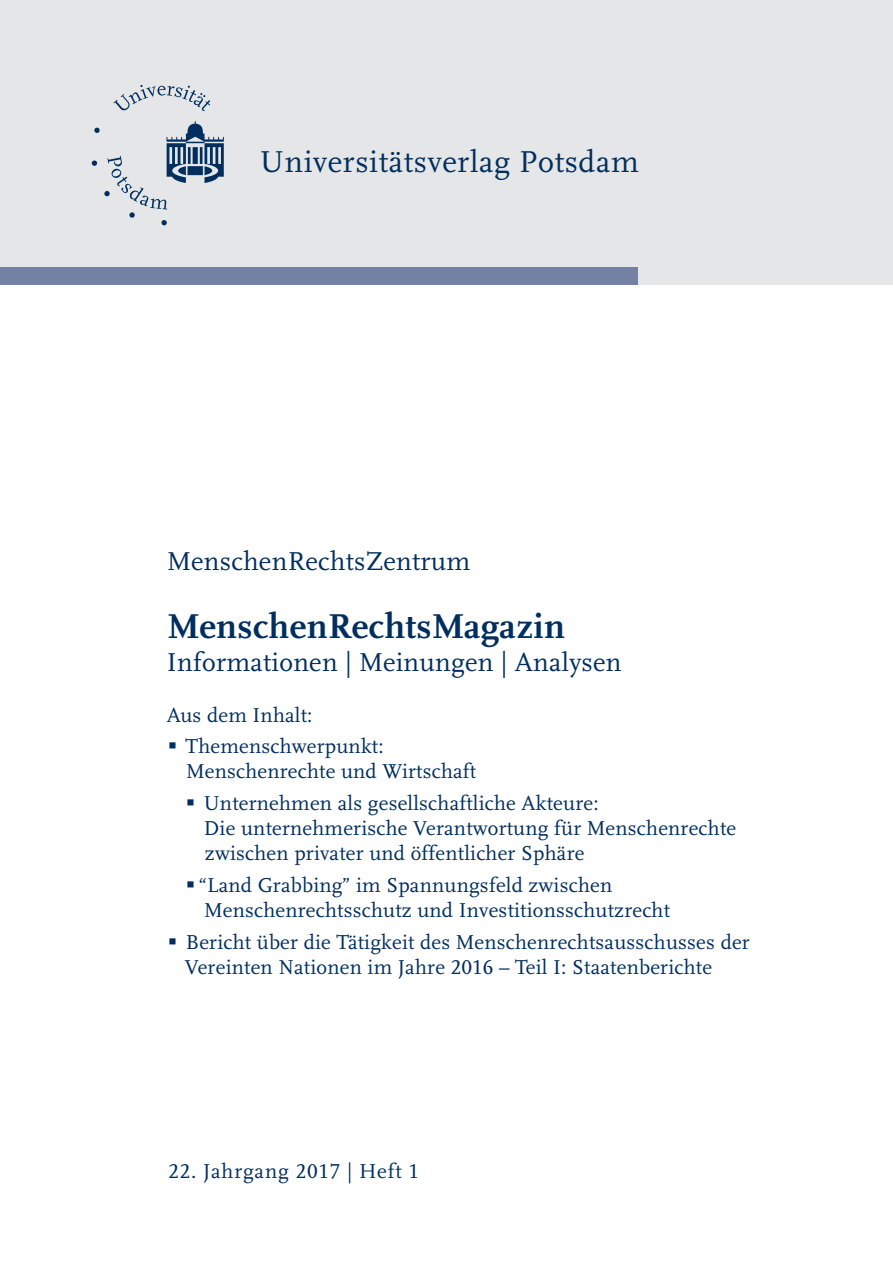
<style>
.page{position:relative;width:893px;height:1263px;background:#fff}
.page>*{position:absolute;margin:0;border:0;box-sizing:border-box;transform-origin:0 0}
.t1{font:700 36px "Scala LF";letter-spacing:.01em;color:#002e5e}
.t2{font:31.5px "Scala";letter-spacing:.02em;color:#002e5e}
.t3{font:27px "Scala LF";letter-spacing:.01em;color:#002e5e}
.t4{font:21px/25.2px "Scala LF";letter-spacing:.01em;color:#002e5e}
.t5{font:21px "Scala LF";letter-spacing:.04em;color:#002e5e}
</style>
<div class="page">
<div style="left:0;top:0;width:893px;height:285px;background:#e5e6e8"></div>
<svg style="left:113px;top:85px;width:97px;height:26px"></svg>
<svg style="left:92px;top:121px;width:132px;height:104px"></svg>
<div style="left:0;top:268px;width:638px;height:17px;background:#7281a4"></div>
<h2 class="t2" style="left:260px;top:148px;width:381px">Universitätsverlag Potsdam</h2>
<p class="t3" style="left:167px;top:549px;width:305px">MenschenRechtsZentrum</p>
<h1 class="t1" style="left:167px;top:605px;width:399px">MenschenRechtsMagazin</h1>
<p class="t3" style="left:167px;top:651px;width:456px">Informationen | Meinungen | Analysen</p>
<p class="t4" style="left:186px;top:700px;width:200px;line-height:31.7px;text-indent:-19px">Aus dem Inhalt:<br>Themenschwerpunkt:</p>
<p class="t4" style="left:203px;top:757px;width:397px;line-height:31.7px;text-indent:-17px">Menschenrechte und Wirtschaft<br>Unternehmen als gesellschaftliche Akteure:</p>
<p class="t4" style="left:204px;top:817px;width:534px">Die unternehmerische Verantwortung für Menschenrechte zwischen privater und öffentlicher Sphäre</p>
<p class="t4" style="left:198px;top:874px;width:473px">“Land Grabbing” im Spannungsfeld zwischen<br>Menschenrechtsschutz und Investitionsschutzrecht</p>
<p class="t4" style="left:185px;top:931px;width:566px">Bericht über die Tätigkeit des Menschenrechtsausschusses der<br>Vereinten Nationen im Jahre 2016 – Teil I: Staatenberichte</p>
<p class="t5" style="left:168px;top:1162px;width:252px">22. Jahrgang 2017 | Heft 1</p>
</div>
